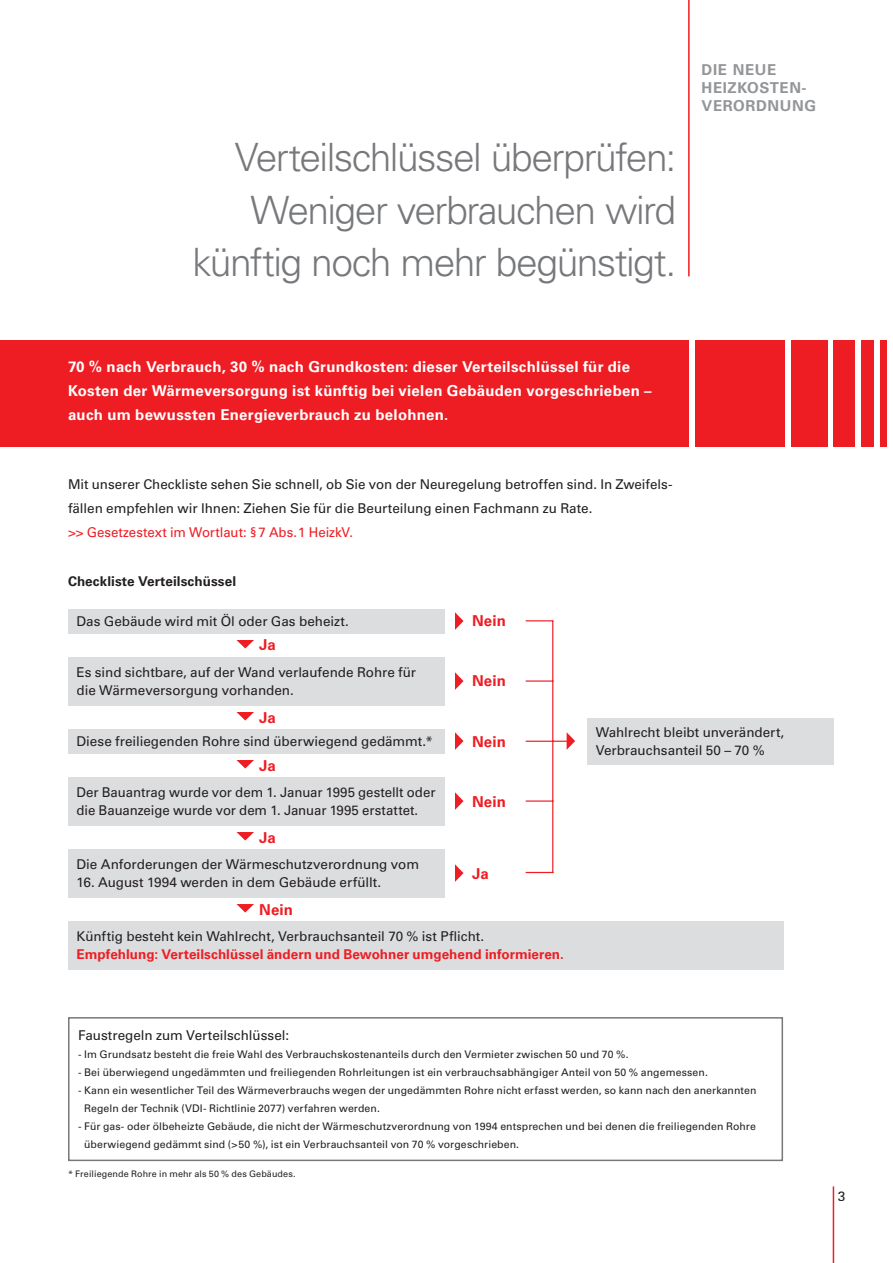
<style>
.page{position:relative;width:893px;height:1263px;background:#fff}
.page>*{position:absolute;margin:0;border:0;box-sizing:border-box;transform-origin:0 0}
.t1{font:300 39px/52.5px "Univers LT Std";letter-spacing:-.04em;color:#76787b;text-align:right}
.t2{font:700 15px/24px "Univers LT Std";letter-spacing:.02em;color:#fff}
.t3{font:700 15px "Univers LT Std";letter-spacing:.015em;color:#ee1d23}
.t4{font:700 15px/18px "Univers LT Std";letter-spacing:.04em;color:#939598}
.t5{font:13.5px/18px "Univers LT Std";letter-spacing:-.005em;color:#231f20}
.t6{font:700 13.5px "Univers LT Std";color:#ee1d23}
.t7{font:13.5px "Univers LT Std";letter-spacing:-.005em;color:#ee1d23}
.t8{font:700 13.5px "Univers LT Std";letter-spacing:.005em;color:#231f20}
.t9{font:10.5px/18px "Univers LT Std";letter-spacing:.01em;color:#231f20}
.t10{font:9px "Univers LT Std";letter-spacing:.015em;color:#231f20}
</style>
<div class="page">
<hr style="left:688px;top:0;width:2px;height:276px;background:#ee1d23">
<div style="left:0;top:340px;width:689px;height:106px;background:#ee1d23"></div>
<div style="left:791px;top:340px;width:36px;height:106px;background:#ee1d23"></div>
<div style="left:880px;top:340px;width:7px;height:106px;background:#ee1d23"></div>
<div style="left:861px;top:340px;width:13px;height:106px;background:#ee1d23"></div>
<div style="left:833px;top:340px;width:22px;height:106px;background:#ee1d23"></div>
<div style="left:695px;top:340px;width:89px;height:106px;background:#ee1d23"></div>
<div style="left:68px;top:1017px;width:715px;height:144px;border:2px solid #76787b"></div>
<div style="left:68px;top:609px;width:376px;height:24px;background:#dcdddf"></div>
<div style="left:68px;top:657px;width:376px;height:48px;background:#dcdddf"></div>
<div style="left:68px;top:729px;width:376px;height:24px;background:#dcdddf"></div>
<div style="left:587px;top:718px;width:246px;height:46px;background:#dcdddf"></div>
<div style="left:68px;top:849px;width:376px;height:48px;background:#dcdddf"></div>
<div style="left:68px;top:921px;width:715px;height:48px;background:#dcdddf"></div>
<svg style="left:455px;top:612px;width:8px;height:18px"></svg>
<svg style="left:236px;top:640px;width:18px;height:8px"></svg>
<svg style="left:236px;top:712px;width:18px;height:8px"></svg>
<svg style="left:236px;top:760px;width:18px;height:8px"></svg>
<svg style="left:236px;top:832px;width:18px;height:8px"></svg>
<svg style="left:236px;top:904px;width:18px;height:8px"></svg>
<svg style="left:455px;top:672px;width:8px;height:18px"></svg>
<svg style="left:455px;top:732px;width:8px;height:18px"></svg>
<svg style="left:567px;top:732px;width:8px;height:18px"></svg>
<svg style="left:455px;top:792px;width:8px;height:18px"></svg>
<svg style="left:455px;top:864px;width:8px;height:18px"></svg>
<hr style="left:552px;top:621px;width:1px;height:252px;background:#ee1d23">
<svg style="left:526px;top:620px;width:27px;height:1px"></svg>
<hr style="left:526px;top:680px;width:27px;height:2px;background:#ee1d23">
<hr style="left:526px;top:741px;width:43px;height:1px;background:#ee1d23">
<hr style="left:526px;top:800px;width:27px;height:2px;background:#ee1d23">
<svg style="left:526px;top:872px;width:26px;height:1px"></svg>
<div style="left:68px;top:777px;width:376px;height:48px;background:#dcdddf"></div>
<hr style="left:833px;top:1186px;width:1px;height:77px;background:#ee1d23">
<h1 class="t1" style="left:192px;top:134px;width:486px">Verteilschlüssel überprüfen:<br>Weniger verbrauchen wird künftig noch mehr begünstigt.</h1>
<p class="t4" style="left:702px;top:61px;width:116px">DIE NEUE<br>HEIZKOSTEN-<br>VERORDNUNG</p>
<p class="t2" style="left:68px;top:356px;width:585px">70 % nach Verbrauch, 30 % nach Grundkosten: dieser Verteilschlüssel für die<br>Kosten der Wärmeversorgung ist künftig bei vielen Gebäuden vorgeschrieben – auch um bewussten Energieverbrauch zu belohnen.</p>
<p class="t5" style="left:68px;top:473px;width:606px;line-height:24px">Mit unserer Checkliste sehen Sie schnell, ob Sie von der Neuregelung betroffen sind. In Zweifels&shy;fällen empfehlen wir Ihnen: Ziehen Sie für die Beurteilung einen Fachmann zu Rate.</p>
<p class="t7" style="left:68px;top:527px;width:287px">&gt;&gt; Gesetzestext im Wortlaut: § 7 Abs. 1 HeizkV.</p>
<p class="t8" style="left:68px;top:576px;width:170px">Checkliste Verteilschüssel</p>
<p class="t5" style="left:77px;top:613px;width:274px">Das Gebäude wird mit Öl oder Gas beheizt.</p>
<p class="t3" style="left:259px;top:639px;width:18px">Ja</p>
<p class="t3" style="left:472px;top:615px;width:36px">Nein</p>
<p class="t5" style="left:77px;top:664px;width:341px">Es sind sichtbare, auf der Wand verlaufende Rohre für die Wärmeversorgung vorhanden.</p>
<p class="t5" style="left:77px;top:733px;width:358px">Diese freiliegenden Rohre sind über wiegend gedämmt.*</p>
<p class="t5" style="left:596px;top:724px;width:190px">Wahlrecht bleibt unverändert,<br>Verbrauchsanteil 50 – 70 %</p>
<p class="t3" style="left:472px;top:675px;width:36px">Nein</p>
<p class="t3" style="left:259px;top:711px;width:18px">Ja</p>
<p class="t3" style="left:259px;top:759px;width:18px">Ja</p>
<p class="t3" style="left:472px;top:735px;width:36px">Nein</p>
<p class="t5" style="left:77px;top:784px;width:360px">Der Bauantrag wurde vor dem 1. Januar 1995 gestellt oder die Bauanzeige wurde vor dem 1. Januar 1995 erstattet.</p>
<p class="t3" style="left:259px;top:831px;width:18px">Ja</p>
<p class="t5" style="left:77px;top:856px;width:344px">Die Anforderungen der Wärmeschutzverordnung vom</p>
<p class="t5" style="left:77px;top:874px;width:306px">16. August 1994 werden in dem Gebäude erfüllt.</p>
<p class="t3" style="left:259px;top:903px;width:36px">Nein</p>
<p class="t3" style="left:472px;top:795px;width:36px">Nein</p>
<p class="t3" style="left:472px;top:867px;width:18px">Ja</p>
<p class="t5" style="left:77px;top:928px;width:409px">Künftig besteht kein Wahlrecht, Verbrauchsanteil 70 % ist Pflicht.</p>
<p class="t6" style="left:77px;top:949px;width:489px">Empfehlung: Verteilschlüssel ändern und Bewohner umgehend informieren.</p>
<p class="t5" style="left:78px;top:1027px;width:213px">Faustregeln zum Verteilschlüssel:</p>
<p class="t9" style="left:78px;top:1046px;width:552px">- Im Grundsatz besteht die freie Wahl des Verbrauchskostenanteils durch den Vermieter zwischen 50 und 70 %.</p>
<p class="t9" style="left:78px;top:1064px;width:631px">- Bei überwiegend ungedämmten und freiliegenden Rohrleitungen ist ein verbrauchsabhängiger Anteil von 50 % angemessen.</p>
<p class="t9" style="left:84px;top:1082px;width:674px;text-indent:-6px">- Kann ein wesentlicher Teil des Wärmeverbrauchs wegen der ungedämmten Rohre nicht erfasst werden, so kann nach den anerkannten<br>Regeln der Technik (VDI- Richtlinie 2077) verfahren werden.</p>
<p class="t9" style="left:84px;top:1118px;width:673px;text-indent:-6px">- Für gas- oder ölbeheizte Gebäude, die nicht der Wärmeschutzverordnung von 1994 entsprechen und bei denen die freiliegenden Rohre überwiegend gedämmt sind (&gt; 50 %), ist ein Verbrauchsanteil von 70 % vorgeschrieben.</p>
<p class="t10" style="left:68px;top:1170px;width:229px">* Freiliegende Rohre in mehr als 50 % des Gebäudes.</p>
<p class="t5" style="left:838px;top:1188px;width:9px">3</p>
</div>
